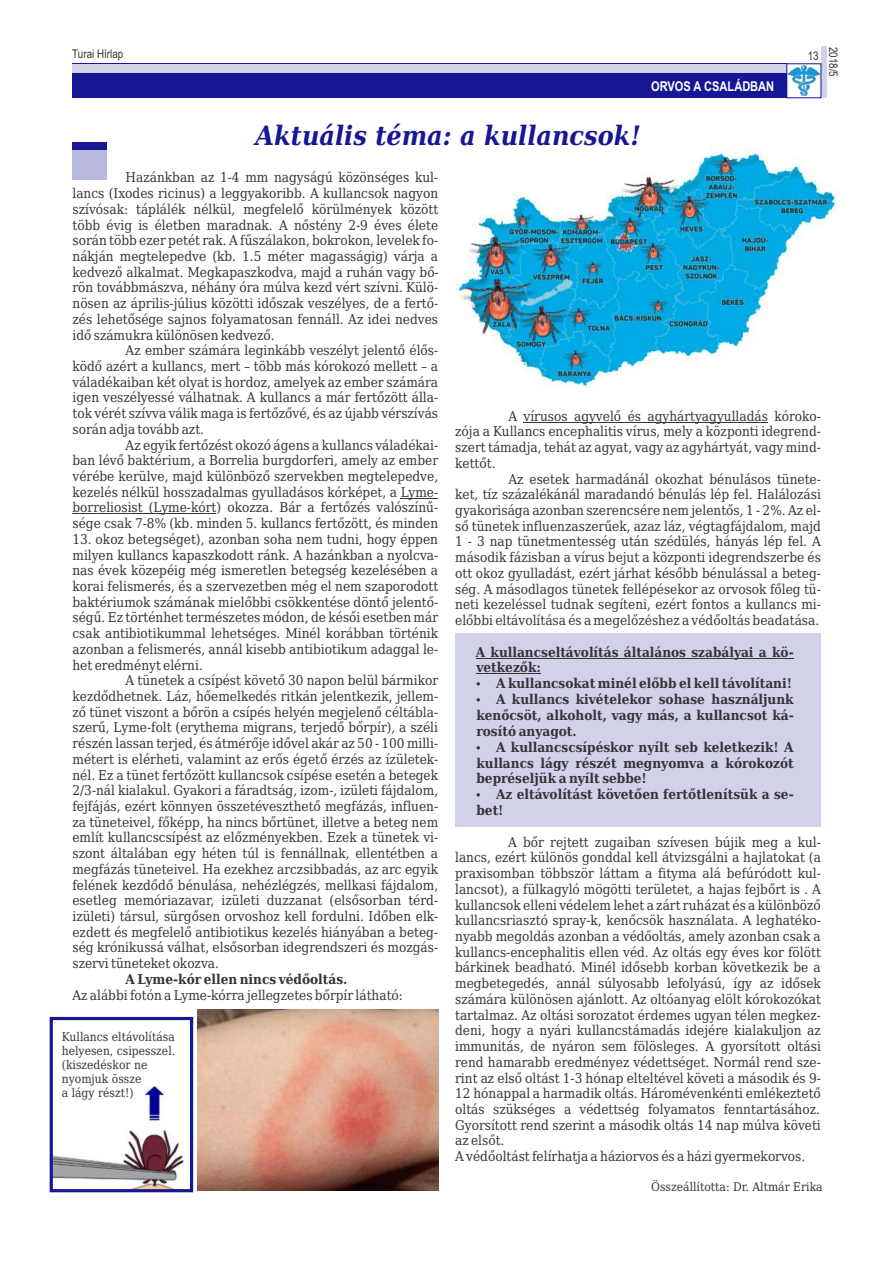
<style>
.page{position:relative;width:893px;height:1263px;background:#fff}
.page>*{position:absolute;margin:0;border:0;box-sizing:border-box;transform-origin:0 0}
.t1{font:italic 700 26.7px "DejaVu Serif Condensed";color:#171796}
.t2{font:13.5px/15.8px "DejaVu Serif Condensed";color:#373435;text-align:justify}
.t3{font:700 13.5px/15.9px "DejaVu Serif Condensed";color:#373435}
.t4{font:700 13.5px "Arial Narrow";color:#fefefe}
.t5{font:12px/14px "DejaVu Serif Condensed";color:#373435}
.t6{font:12px "Arial Narrow";color:#373435}
</style>
<div class="page">
<div style="left:72px;top:64px;width:715px;height:34px;background:#171796"></div>
<div style="left:72px;top:64px;width:715px;height:8px;background:#d1d1ea"></div>
<div style="left:821px;top:47px;width:6px;height:51px;background:#d1d1ea"></div>
<div style="left:455px;top:634px;width:366px;height:193px;background:#d1d1ea"></div>
<img style="left:457px;top:145px;width:381px;height:243px">
<img style="left:54px;top:1086px;width:140px;height:105px">
<div style="left:50px;top:1017px;width:143px;height:175px;border:3px solid #171796"></div>
<div style="left:73px;top:142px;width:34px;height:38px;background:#b9b9df"></div>
<div style="left:73px;top:142px;width:34px;height:8px;background:#171796"></div>
<img style="left:197px;top:1010px;width:241px;height:181px">
<hr style="left:401px;top:498px;width:37px;height:1px;background:#373435">
<hr style="left:73px;top:514px;width:143px;height:1px;background:#373435">
<hr style="left:523px;top:422px;width:245px;height:1px;background:#373435">
<hr style="left:476px;top:658px;width:318px;height:1px;background:#373435">
<hr style="left:476px;top:674px;width:65px;height:1px;background:#373435">
<img style="left:789px;top:66px;width:30px;height:30px">
<p class="t6" style="left:72px;top:49px;width:53px">Turai Hírlap</p>
<p class="t6" style="left:808px;top:51px;width:12px">13</p>
<p class="t4" style="left:651px;top:82px;width:125px">ORVOS A CSALÁDBAN</p>
<p class="t4" style="left:721px;top:82px;width:55px">FOLKLÓR</p>
<p class="t6" style="left:838px;top:47px;width:32px;rotate:90deg">2018/5</p>
<h1 class="t1" style="left:256px;top:125px;width:387px">Aktuális téma: a kullancsok!</h1>
<p class="t2" style="left:73px;top:171px;width:368px;text-indent:53px">Hazánkban az 1-4 mm nagyságú közönséges kul&shy;lancs (Ixodes ricinus) a leggyakoribb. A kullancsok nagyon szívósak: táplálék nélkül, megfelelő körülmények között több évig is életben maradnak. A nőstény 2-9 éves élete során több ezer petét rak. A fűszálakon, bokrokon, levelek fo&shy;nákján megtelepedve (kb. 1.5 méter magasságig) várja a kedvező alkalmat. Megkapaszkodva, majd a ruhán vagy bő&shy;rön továbbmászva, néhány óra múlva kezd vért szívni. Külö&shy;nösen az április-július közötti időszak veszélyes, de a fertő&shy;zés lehetősége sajnos folyamatosan fennáll. Az idei nedves idő számukra különösen kedvező.</p>
<p class="t2" style="left:72px;top:344px;width:367px;text-indent:53px">Az ember számára leginkább veszélyt jelentő élős&shy;ködő azért a kullancs, mert – több más kórokozó mellett – a váladékaiban két olyat is hordoz, amelyek az ember számára igen veszélyessé válhatnak. A kullancs a már fertőzött álla&shy;tok vérét szívva válik maga is fertőzővé, és az újabb vérszívás során adja tovább azt.</p>
<p class="t2" style="left:72px;top:438px;width:367px;text-indent:53px">Az egyik fertőzést okozó ágens a kullancs váladékai&shy;ban lévő baktérium, a Borrelia burgdorferi, amely az ember vérébe kerülve, majd különböző szervekben megtelepedve, kezelés nélkül hosszadalmas gyulladásos kórképet, a Lyme&shy;borreliosist (Lyme-kórt) okozza. Bár a fertőzés valószínű&shy;sége csak 7-8% (kb. minden 5. kullancs fertőzött, és minden</p>
<p class="t2" style="left:72px;top:532px;width:367px">13. okoz betegséget), azonban soha nem tudni, hogy éppen milyen kullancs kapaszkodott ránk. A hazánkban a nyolcva&shy;nas évek közepéig még ismeretlen betegség kezelésében a korai felismerés, és a szervezetben még el nem szaporodott baktériumok számának mielőbbi csökkentése döntő jelentő&shy;ségű. Ez történhet természetes módon, de késői esetben már csak antibiotikummal lehetséges. Minél korábban történik azonban a felismerés, annál kisebb antibiotikum adaggal le&shy;het eredményt elérni.</p>
<p class="t2" style="left:72px;top:674px;width:367px;text-indent:53px">A tünetek a csípést követő 30 napon belül bármikor kezdődhetnek. Láz, hőemelkedés ritkán jelentkezik, jellem&shy;ző tünet viszont a bőrön a csípés helyén megjelenő céltábla&shy;szerű, Lyme-folt (erythema migrans, terjedő bőrpír), a széli részén lassan terjed, és átmérője idővel akár az 50 - 100 milli&shy;métert is elérheti, valamint az erős égető érzés az ízületek&shy;nél. Ez a tünet fertőzött kullancsok csípése esetén a betegek 2/3-nál kialakul. Gyakori a fáradtság, izom-, izületi fájdalom, fejfájás, ezért könnyen összetéveszthető megfázás, influen&shy;za tüneteivel, főképp, ha nincs bőrtünet, illetve a beteg nem említ kullancscsípést az előzményekben. Ezek a tünetek vi&shy;szont általában egy héten túl is fennállnak, ellentétben a megfázás tüneteivel. Ha ezekhez arczsibbadás, az arc egyik felének kezdődő bénulása, nehézlégzés, mellkasi fájdalom, esetleg memóriazavar, izületi duzzanat (elsősorban térd&shy;izületi) társul, sürgősen orvoshoz kell fordulni. Időben elk&shy;ezdett és megfelelő antibiotikus kezelés hiányában a beteg&shy;ség krónikussá válhat, elsősorban idegrendszeri és mozgás&shy;szervi tüneteket okozva.</p>
<p class="t3" style="left:126px;top:972px;width:223px">A Lyme-kór ellen nincs védőoltás.</p>
<p class="t2" style="left:72px;top:988px;width:332px">Az alábbi fotón a Lyme-kórra jellegzetes bőrpír látható:</p>
<p class="t5" style="left:62px;top:1031px;width:115px">Kullancs eltávolítása helyesen, csipesszel. (kiszedéskor ne nyomjuk össze<br>a lágy részt!)</p>
<p class="t2" style="left:455px;top:409px;width:367px;text-indent:53px">A vírusos agyvelő és agyhártyagyulladás kóroko&shy;zója a Kullancs encephalitis vírus, mely a központi idegrend&shy;szert támadja, tehát az agyat, vagy az agyhártyát, vagy mind&shy;kettőt.</p>
<p class="t2" style="left:455px;top:472px;width:367px;text-indent:53px">Az esetek harmadánál okozhat bénulásos tünete&shy;ket, tíz százalékánál maradandó bénulás lép fel. Halálozási gyakorisága azonban szerencsére nem jelentős, 1 - 2%. Az el&shy;ső tünetek influenzaszerűek, azaz láz, végtagfájdalom, majd 1 - 3 nap tünetmentesség után szédülés, hányás lép fel. A második fázisban a vírus bejut a központi idegrendszerbe és ott okoz gyulladást, ezért járhat később bénulással a beteg&shy;ség. A másodlagos tünetek fellépésekor az orvosok főleg tü&shy;neti kezeléssel tudnak segíteni, ezért fontos a kullancs mi&shy;előbbi eltávolítása és a megelőzéshez a védőoltás beadatása.</p>
<p class="t3" style="left:476px;top:645px;width:319px">A kullancseltávolítás általános szabályai a kö&shy;vetkezők:</p>
<p class="t3" style="left:496px;top:677px;width:297px">A kullancsokat minél előbb el kell távolítani!</p>
<p class="t3" style="left:496px;top:693px;width:299px">A kullancs kivételekor sohase használjunk</p>
<p class="t3" style="left:476px;top:708px;width:319px">kenőcsöt, alkoholt, vagy más, a kullancsot ká-</p>
<p class="t3" style="left:476px;top:724px;width:102px">rosító anyagot.</p>
<p class="t3" style="left:496px;top:740px;width:299px">A kullancscsípéskor nyílt seb keletkezik! A</p>
<p class="t3" style="left:476px;top:756px;width:319px">kullancs lágy részét megnyomva a kórokozót</p>
<p class="t3" style="left:476px;top:772px;width:172px">bepréseljük a nyílt sebbe!</p>
<p class="t3" style="left:496px;top:788px;width:299px">Az eltávolítást követően fertőtlenítsük a se-</p>
<p class="t3" style="left:476px;top:804px;width:29px">bet!</p>
<p class="t2" style="left:455px;top:835px;width:367px;text-align:left;text-indent:53px">A bőr rejtett zugaiban szívesen bújik meg a kul&shy;lancs, ezért különös gonddal kell átvizsgálni a hajlatokat (a praxisomban többször láttam a fityma alá befúródott kul&shy;lancsot), a fülkagyló mögötti területet, a hajas fejbőrt is . A kullancsok elleni védelem lehet a zárt ruházat és a különböző kullancsriasztó spray-k, kenőcsök használata. A leghatéko&shy;nyabb megoldás azonban a védőoltás, amely azonban csak a kullancs-encephalitis ellen véd. Az oltás egy éves kor fölött bárkinek beadható. Minél idősebb korban következik be a megbetegedés, annál súlyosabb lefolyású, így az idősek számára különösen ajánlott. Az oltóanyag elölt kórokozókat tartalmaz. Az oltási sorozatot érdemes ugyan télen megkez&shy;deni, hogy a nyári kullancstámadás idejére kialakuljon az immunitás, de nyáron sem fölösleges. A gyorsított oltási rend hamarabb eredményez védettséget. Normál rend sze&shy;rint az első oltást 1-3 hónap elteltével követi a második és 9- 12 hónappal a harmadik oltás. Háromévenkénti emlékeztető oltás szükséges a védettség folyamatos fenntartásához.<br>Gyorsított rend szerint a második oltás 14 nap múlva követi az elsőt.<br>A védőoltást felírhatja a háziorvos és a házi gyermekorvos.</p>
<p class="t5" style="left:651px;top:1180px;width:173px">Összeállította: Dr. Altmár Erika</p>
</div>
